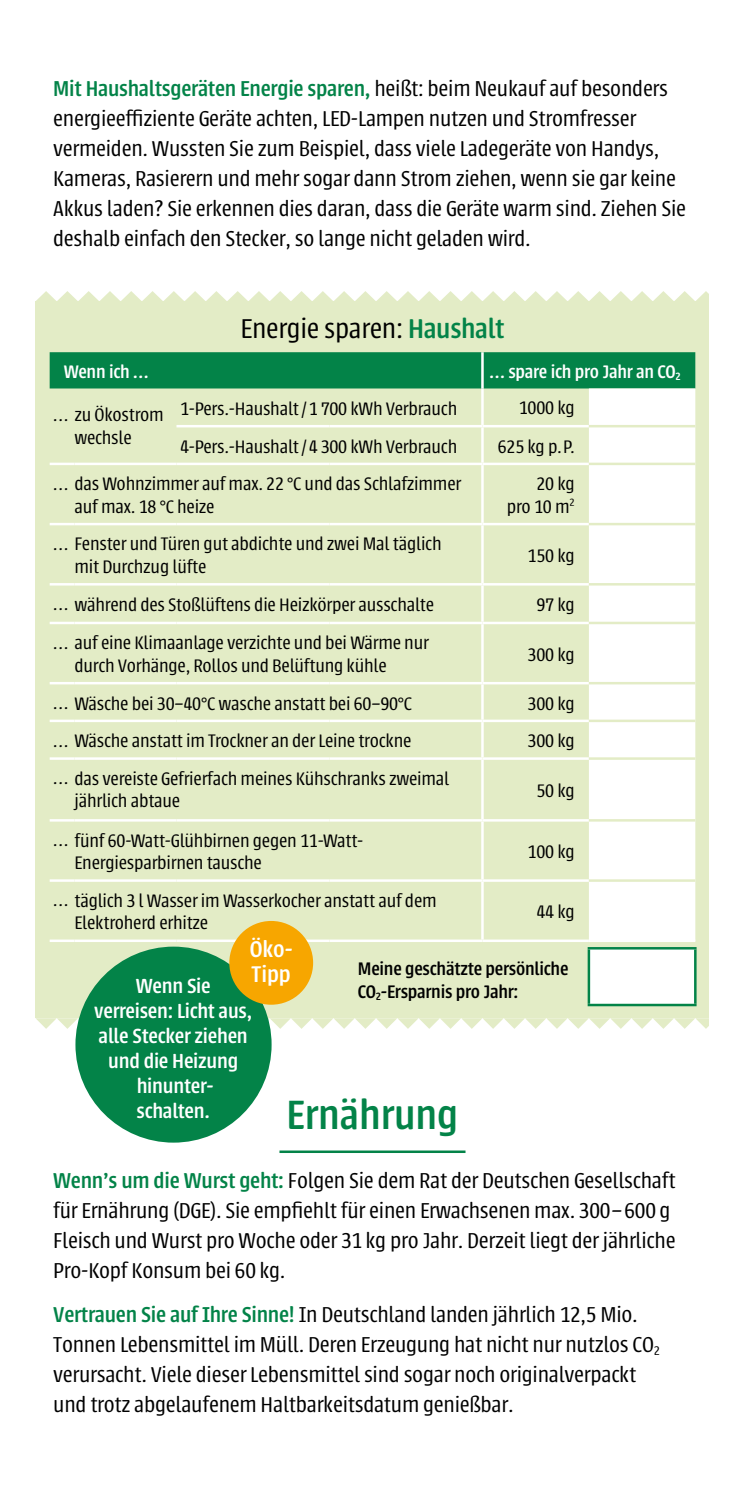
<style>
.page{position:relative;width:745px;height:1489px;background:#fff}
.page>*{position:absolute;margin:0;border:0;box-sizing:border-box;transform-origin:0 0}
.t1{font:500 45px "Urbana";color:#038348}
.t2{font:300 30px "Urbana";letter-spacing:-.01em;color:#000}
.t3{font:500 25px/25px "Urbana";color:#fff}
.t4{font:300 23.75px/30px "Urbana";letter-spacing:-.01em;color:#000}
.t5{font:500 22.5px/25px "Urbana";letter-spacing:-.01em;color:#fff;text-align:center}
.t6{font:300 20px/22.5px "Urbana";letter-spacing:-.01em;color:#000}
.t7{font:500 20px "Urbana";letter-spacing:-.01em;color:#000}
.t8{font:500 20px "Urbana";letter-spacing:-.01em;color:#fff}
.s1{font-weight:500;color:#038348}
</style>
<div class="page">
<div style="left:35px;top:301px;width:674px;height:717px;background:#e3ecc6"></div>
<hr style="left:279px;top:1150px;width:186px;height:2px;background:#038348">
<div style="left:50px;top:352px;width:644px;height:36px;background:#038348"></div>
<div style="left:588px;top:388px;width:106px;height:615px;background:#fff"></div>
<hr style="left:481px;top:352px;width:2px;height:36px;background:#fff">
<hr style="left:481px;top:388px;width:2px;height:37px;background:#fff">
<hr style="left:176px;top:425px;width:153px;height:2px;background:#fff">
<hr style="left:329px;top:425px;width:153px;height:2px;background:#fff">
<hr style="left:482px;top:425px;width:106px;height:2px;background:#fff">
<hr style="left:481px;top:427px;width:2px;height:35px;background:#fff">
<hr style="left:50px;top:462px;width:24px;height:3px;background:#fff">
<hr style="left:74px;top:462px;width:102px;height:3px;background:#fff">
<hr style="left:176px;top:462px;width:153px;height:3px;background:#fff">
<hr style="left:329px;top:462px;width:153px;height:3px;background:#fff">
<hr style="left:482px;top:462px;width:106px;height:3px;background:#fff">
<hr style="left:481px;top:465px;width:2px;height:58px;background:#fff">
<hr style="left:50px;top:523px;width:24px;height:2px;background:#fff">
<hr style="left:74px;top:523px;width:102px;height:2px;background:#fff">
<hr style="left:176px;top:523px;width:153px;height:2px;background:#fff">
<hr style="left:329px;top:523px;width:153px;height:2px;background:#fff">
<hr style="left:482px;top:523px;width:106px;height:2px;background:#fff">
<hr style="left:481px;top:525px;width:2px;height:58px;background:#fff">
<hr style="left:50px;top:583px;width:24px;height:2px;background:#fff">
<hr style="left:50px;top:682px;width:24px;height:2px;background:#fff">
<hr style="left:50px;top:719px;width:24px;height:3px;background:#fff">
<hr style="left:50px;top:757px;width:24px;height:2px;background:#fff">
<hr style="left:50px;top:819px;width:24px;height:2px;background:#fff">
<hr style="left:481px;top:585px;width:2px;height:36px;background:#fff">
<hr style="left:482px;top:621px;width:106px;height:3px;background:#fff">
<hr style="left:481px;top:624px;width:2px;height:58px;background:#fff">
<hr style="left:74px;top:682px;width:102px;height:2px;background:#fff">
<hr style="left:176px;top:682px;width:153px;height:2px;background:#fff">
<hr style="left:329px;top:682px;width:153px;height:2px;background:#fff">
<hr style="left:482px;top:682px;width:106px;height:2px;background:#fff">
<hr style="left:481px;top:684px;width:2px;height:35px;background:#fff">
<hr style="left:74px;top:719px;width:102px;height:3px;background:#fff">
<hr style="left:176px;top:719px;width:153px;height:3px;background:#fff">
<hr style="left:329px;top:719px;width:153px;height:3px;background:#fff">
<hr style="left:482px;top:719px;width:106px;height:3px;background:#fff">
<hr style="left:481px;top:722px;width:2px;height:35px;background:#fff">
<hr style="left:74px;top:757px;width:102px;height:2px;background:#fff">
<hr style="left:176px;top:757px;width:153px;height:2px;background:#fff">
<hr style="left:329px;top:757px;width:153px;height:2px;background:#fff">
<hr style="left:482px;top:757px;width:106px;height:2px;background:#fff">
<hr style="left:481px;top:759px;width:2px;height:60px;background:#fff">
<hr style="left:74px;top:819px;width:102px;height:2px;background:#fff">
<hr style="left:176px;top:819px;width:153px;height:2px;background:#fff">
<hr style="left:329px;top:819px;width:153px;height:2px;background:#fff">
<hr style="left:482px;top:819px;width:106px;height:2px;background:#fff">
<hr style="left:481px;top:821px;width:2px;height:58px;background:#fff">
<hr style="left:481px;top:881px;width:2px;height:58px;background:#fff">
<hr style="left:74px;top:583px;width:102px;height:2px;background:#fff">
<hr style="left:176px;top:583px;width:153px;height:2px;background:#fff">
<hr style="left:329px;top:583px;width:153px;height:2px;background:#fff">
<hr style="left:482px;top:583px;width:106px;height:2px;background:#fff">
<hr style="left:50px;top:621px;width:24px;height:3px;background:#fff">
<hr style="left:74px;top:621px;width:102px;height:3px;background:#fff">
<hr style="left:176px;top:621px;width:153px;height:3px;background:#fff">
<hr style="left:329px;top:621px;width:153px;height:3px;background:#fff">
<hr style="left:50px;top:879px;width:24px;height:2px;background:#fff">
<hr style="left:74px;top:879px;width:102px;height:2px;background:#fff">
<hr style="left:176px;top:879px;width:153px;height:2px;background:#fff">
<hr style="left:329px;top:879px;width:153px;height:2px;background:#fff">
<hr style="left:482px;top:879px;width:106px;height:2px;background:#fff">
<hr style="left:50px;top:939px;width:24px;height:3px;background:#fff">
<hr style="left:74px;top:939px;width:102px;height:3px;background:#fff">
<hr style="left:176px;top:939px;width:153px;height:3px;background:#fff">
<hr style="left:329px;top:939px;width:153px;height:3px;background:#fff">
<hr style="left:482px;top:939px;width:106px;height:3px;background:#fff">
<hr style="left:588px;top:939px;width:106px;height:3px;background:#fff">
<hr style="left:588px;top:425px;width:106px;height:2px;background:#e3ecc6">
<hr style="left:588px;top:462px;width:106px;height:3px;background:#e3ecc6">
<hr style="left:588px;top:523px;width:106px;height:2px;background:#e3ecc6">
<hr style="left:588px;top:583px;width:106px;height:2px;background:#e3ecc6">
<hr style="left:588px;top:621px;width:106px;height:3px;background:#e3ecc6">
<hr style="left:588px;top:682px;width:106px;height:2px;background:#e3ecc6">
<hr style="left:588px;top:719px;width:106px;height:3px;background:#e3ecc6">
<hr style="left:588px;top:757px;width:106px;height:2px;background:#e3ecc6">
<hr style="left:588px;top:819px;width:106px;height:2px;background:#e3ecc6">
<hr style="left:588px;top:879px;width:106px;height:2px;background:#e3ecc6">
<hr style="left:587px;top:947px;width:109px;height:2px;background:#038348">
<hr style="left:587px;top:949px;width:2px;height:54px;background:#038348">
<hr style="left:693px;top:949px;width:3px;height:54px;background:#038348">
<hr style="left:587px;top:1003px;width:109px;height:3px;background:#038348">
<svg style="left:36px;top:1018px;width:673px;height:10px"></svg>
<div style="left:75px;top:946px;width:196px;height:196px;background:#038348;border-radius:50%"></div>
<div style="left:229px;top:920px;width:84px;height:84px;background:#f7a600;border-radius:50%"></div>
<svg style="left:36px;top:291px;width:673px;height:10px"></svg>
<p class="t4" style="left:53px;top:73px;width:634px"><span class="s1">Mit Haushaltsgeräten Energie sparen,</span> heißt: beim Neukauf auf besonders energieeffiziente Geräte achten, LED-Lampen nutzen und Stromfresser vermeiden. Wussten Sie zum Beispiel, dass viele Ladegeräte von Handys, Kameras, Rasierern und mehr sogar dann Strom ziehen, wenn sie gar keine Akkus laden? Sie erkennen dies daran, dass die Geräte warm sind. Ziehen Sie deshalb einfach den Stecker, so lange nicht geladen wird.</p>
<p class="t2" style="left:240px;top:312px;width:265px">Energie sparen: <span class="s1">Haushalt</span></p>
<p class="t8" style="left:64px;top:360px;width:86px">Wenn ich …</p>
<p class="t8" style="left:489px;top:360px;width:192px">… spare ich pro Jahr an CO<sub>2</sub></p>
<p class="t6" style="left:53px;top:404px;width:112px;text-align:center">… zu Ökostrom wechsle</p>
<p class="t6" style="left:180px;top:397px;width:278px">1-Pers.-Haushalt/1 700 kWh Verbrauch</p>
<p class="t6" style="left:518px;top:397px;width:57px">1000 kg</p>
<p class="t6" style="left:180px;top:435px;width:278px">4-Pers.-Haushalt/4 300 kWh Verbrauch</p>
<p class="t6" style="left:497px;top:435px;width:78px">625 kg p. P.</p>
<p class="t6" style="left:74px;top:472px;width:388px;text-indent:-21px">… das Wohnzimmer auf max. 22 °C und das Schlafzimmer auf max. 18 °C heize</p>
<p class="t6" style="left:506px;top:472px;width:69px;text-align:right">20 kg<br>pro 10 m<sup>2</sup></p>
<p class="t6" style="left:74px;top:533px;width:368px;text-indent:-21px">… Fenster und Türen gut abdichte und zwei Mal täglich mit Durchzug lüfte</p>
<p class="t6" style="left:527px;top:544px;width:49px">150 kg</p>
<p class="t6" style="left:53px;top:593px;width:382px">… während des Stoßlüftens die Heizkörper ausschalte</p>
<p class="t6" style="left:536px;top:593px;width:40px">97 kg</p>
<p class="t6" style="left:74px;top:631px;width:355px;text-indent:-21px">… auf eine Klimaanlage verzichte und bei Wärme nur durch Vorhänge, Rollos und Belüftung kühle</p>
<p class="t6" style="left:527px;top:643px;width:49px">300 kg</p>
<p class="t6" style="left:53px;top:692px;width:360px">… Wäsche bei 30–40°C wasche anstatt bei 60–90°C</p>
<p class="t6" style="left:527px;top:692px;width:49px">300 kg</p>
<p class="t6" style="left:53px;top:729px;width:359px">… Wäsche anstatt im Trockner an der Leine trockne</p>
<p class="t6" style="left:527px;top:729px;width:49px">300 kg</p>
<p class="t6" style="left:74px;top:767px;width:376px;text-indent:-21px">… das vereiste Gefrierfach meines Kühschranks zweimal jährlich abtaue</p>
<p class="t6" style="left:536px;top:779px;width:40px">50 kg</p>
<p class="t6" style="left:74px;top:829px;width:290px;text-indent:-21px">… fünf 60-Watt-Glühbirnen gegen 11-Watt-<br>Energiesparbirnen tausche</p>
<p class="t6" style="left:527px;top:840px;width:49px">100 kg</p>
<p class="t6" style="left:74px;top:889px;width:363px;text-indent:-21px">… täglich 3 l Wasser im Wasserkocher anstatt auf dem<br>Elektroherd erhitze</p>
<p class="t6" style="left:536px;top:900px;width:40px">44 kg</p>
<p class="t7" style="left:357px;top:958px;width:212px">Meine geschätzte persönliche</p>
<p class="t5" style="left:136px;top:973px;width:76px">Wenn Sie</p>
<p class="t7" style="left:357px;top:980px;width:162px">CO<sub>2</sub>-Ersparnis pro Jahr:</p>
<p class="t5" style="left:94px;top:998px;width:159px">verreisen: Licht aus, alle Stecker ziehen und die Heizung hinunter-<br>schalten.</p>
<p class="t3" style="left:249px;top:936px;width:45px">Öko-<br>Tipp</p>
<h1 class="t1" style="left:286px;top:1090px;width:173px">Ernährung</h1>
<p class="t4" style="left:53px;top:1165px;width:623px"><span class="s1">Wenn’s um die Wurst geht:</span> Folgen Sie dem Rat der Deutschen Gesellschaft für Ernährung (DGE). Sie empfiehlt für einen Erwachsenen max. 300–600 g Fleisch und Wurst pro Woche oder 31 kg pro Jahr. Derzeit liegt der jährliche Pro-Kopf Konsum bei 60 kg.</p>
<p class="t4" style="left:53px;top:1299px;width:608px"><span class="s1">Vertrauen Sie auf Ihre Sinne!</span> In Deutschland landen jährlich 12,5 Mio.<br>Tonnen Lebensmittel im Müll. Deren Erzeugung hat nicht nur nutzlos CO<sub>2 </sub>verursacht. Viele dieser Lebensmittel sind sogar noch originalverpackt und trotz abgelaufenem Haltbarkeitsdatum genießbar.</p>
</div>
